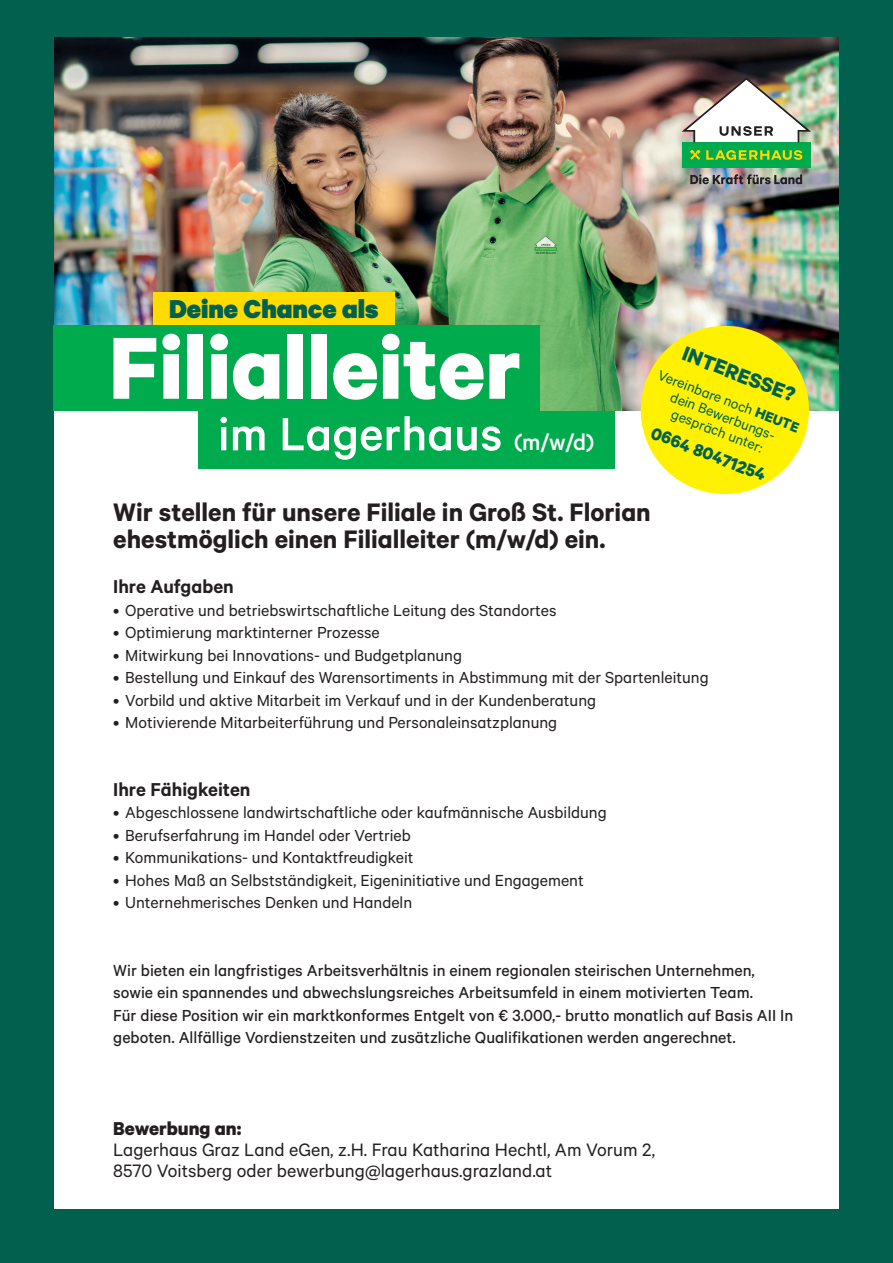
<style>
.page{position:relative;width:893px;height:1263px;background:#01614e}
.page>*{position:absolute;margin:0;border:0;box-sizing:border-box;transform-origin:0 0}
.t1{font:700 99px "Calibre LH";color:#fff}
.t2{font:500 52.5px "Calibre LH";color:#fff}
.t3{font:900 29.1px "Calibre LH";color:#01614e}
.t4{font:28.5px/27px "Calibre LH Headline";color:#231f20}
.t5{font:700 23.1px "Calibre LH";color:#01614e}
.t6{font:600 21px "Calibre LH";color:#231f20}
.t7{font:700 21px "Calibre LH";color:#231f20}
.t8{font:20.25px/21px "Calibre LH";color:#231f20}
.t9{font:700 19.5px "Calibre LH";color:#01614e}
.t10{font:18px "Calibre LH";color:#231f20}
.t11{font:18px/22.5px "Calibre LH Middle";color:#231f20}
.t12{font:15.9px/15.9px "Calibre LH";color:#01614e;text-align:center}
.s1{font-size:25.5px}
.s2{font-weight:700}
</style>
<div class="page">
<div style="left:54px;top:369px;width:785px;height:840px;background:#fff"></div>
<img style="left:54px;top:38px;width:785px;height:373px">
<div style="left:153px;top:293px;width:242px;height:33px;background:#ffdc01"></div>
<div style="left:53px;top:325px;width:487px;height:86px;background:#00ab4d"></div>
<img style="left:682px;top:77px;width:129px;height:107px">
<div style="left:198px;top:411px;width:416px;height:57px;background:#00ab4d"></div>
<svg style="left:630px;top:315px;width:190px;height:180px"></svg>
<h3 class="t3" style="left:169px;top:290px;width:211px">Deine Chance als</h3>
<h1 class="t1" style="left:109px;top:307px;width:414px">Filialleiter</h1>
<h2 class="t2" style="left:218px;top:403px;width:378px">im Lagerhaus <span class="s1">(m/w/d)</span></h2>
<p class="t5" style="left:688px;top:339px;width:120px;rotate:21deg">INTERESSE?</p>
<p class="t12" style="left:662px;top:366px;width:151px;rotate:21deg">Vereinbare noch <span class="s2">HEUTE </span>dein Bewerbungs&shy;gespräch unter:</p>
<p class="t9" style="left:656px;top:421px;width:123px;rotate:21deg">0664 80471254</p>
<h3 class="t4" style="left:113px;top:498px;width:539px">Wir stellen für unsere Filiale in Groß St. Florian ehestmöglich einen Filialleiter (m/w/d) ein.</h3>
<p class="t6" style="left:113px;top:574px;width:122px">Ihre Aufgaben</p>
<p class="t10" style="left:113px;top:600px;width:445px">• Operative und betriebswirtschaftliche Leitung des Standortes</p>
<p class="t10" style="left:113px;top:622px;width:268px">• Optimierung marktinterner Prozesse</p>
<p class="t10" style="left:113px;top:645px;width:350px">• Mitwirkung bei Innovations- und Budgetplanung</p>
<p class="t10" style="left:113px;top:667px;width:597px">• Bestellung und Einkauf des Warensortiments in Abstimmung mit der Spartenleitung</p>
<p class="t10" style="left:113px;top:690px;width:484px">• Vorbild und aktive Mitarbeit im Verkauf und in der Kundenberatung</p>
<p class="t10" style="left:113px;top:712px;width:446px">• Motivierende Mitarbeiterführung und Personaleinsatzplanung</p>
<p class="t6" style="left:113px;top:777px;width:139px">Ihre Fähigkeiten</p>
<p class="t10" style="left:113px;top:802px;width:495px">• Abgeschlossene landwirtschaftliche oder kaufmännische Ausbildung</p>
<p class="t10" style="left:113px;top:825px;width:299px">• Berufserfahrung im Handel oder Vertrieb</p>
<p class="t10" style="left:113px;top:847px;width:302px">• Kommunikations- und Kontaktfreudigkeit</p>
<p class="t10" style="left:113px;top:870px;width:472px">• Hohes Maß an Selbstständigkeit, Eigeninitiative und Engagement</p>
<p class="t10" style="left:113px;top:892px;width:300px">• Unternehmerisches Denken und Handeln</p>
<p class="t11" style="left:113px;top:958px;width:681px">Wir bieten ein langfristiges Arbeitsverhältnis in einem regionalen steirischen Unternehmen, sowie ein spannendes und abwechslungsreiches Arbeitsumfeld in einem motivierten Team.<br>Für diese Position wir ein marktkonformes Entgelt von € 3.000,- brutto monatlich auf Basis AII In geboten. Allfällige Vordienstzeiten und zusätzliche Qualifikationen werden angerechnet.</p>
<p class="t7" style="left:113px;top:1116px;width:130px">Bewerbung an:</p>
<p class="t8" style="left:113px;top:1139px;width:543px">Lagerhaus Graz Land eGen, z.H. Frau Katharina Hechtl, Am Vorum 2,<br>8570 Voitsberg oder bewerbung@lagerhaus.grazland.at</p>
</div>
